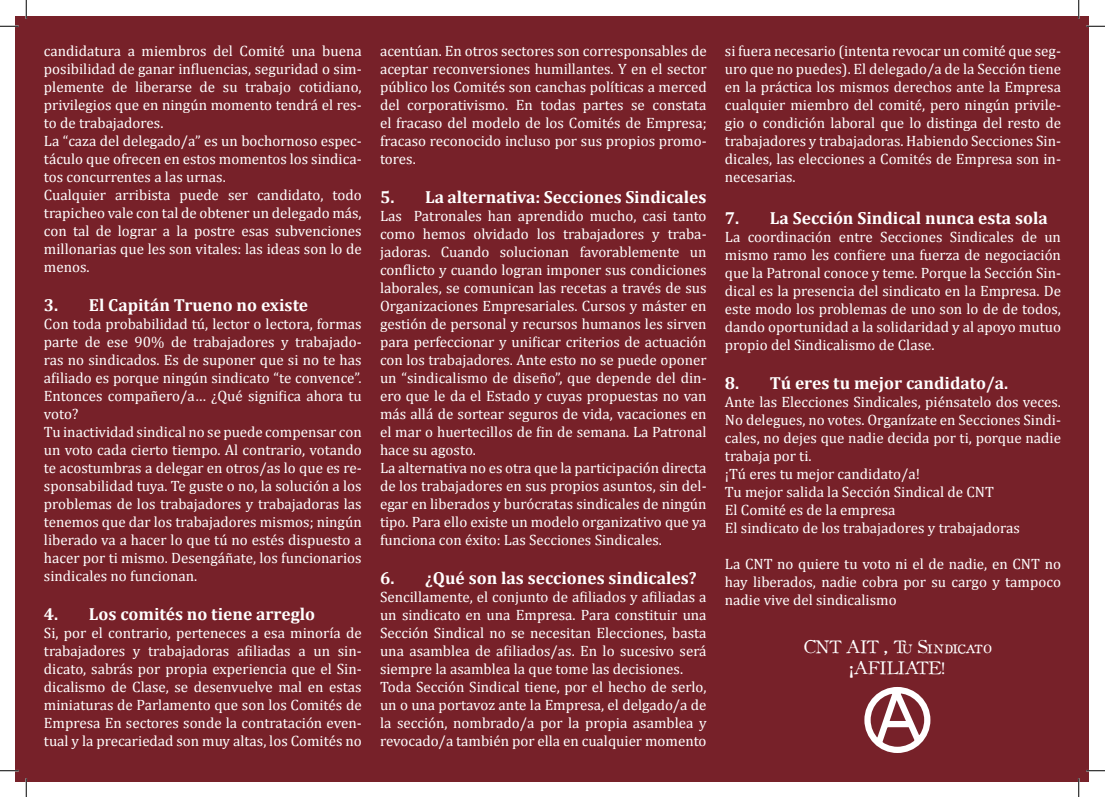
<style>
.page{position:relative;width:1105px;height:797px;background:#fff}
.page>*{position:absolute;margin:0;border:0;box-sizing:border-box;transform-origin:0 0}
.t1{font:700 17.5px "Cambria";color:#fff}
.t2{font:17.5px "Oldstyle Small Caps HPLHS";color:#fff}
.t3{font:17.5px "Oldstyle Small Caps HPLHS";letter-spacing:.02em;color:#fff}
.t4{font:15px/18px "Cambria";color:#fff;text-align:justify}
.s1{font-family:"Minion Pro";font-weight:700;font-stretch:condensed}
.s2{font-family:"Minion Pro"}
</style>
<div class="page">
<div style="left:16px;top:16px;width:1073px;height:765px;background:#772129"></div>
<svg style="left:864px;top:687px;width:67px;height:66px"></svg>
<svg style="left:0;top:25px;width:19px;height:2px"></svg>
<svg style="left:1086px;top:25px;width:19px;height:2px"></svg>
<svg style="left:0;top:770px;width:19px;height:1px"></svg>
<svg style="left:1086px;top:770px;width:19px;height:1px"></svg>
<svg style="left:25px;top:0;width:2px;height:19px"></svg>
<svg style="left:25px;top:778px;width:2px;height:19px"></svg>
<svg style="left:1078px;top:0;width:1px;height:19px"></svg>
<svg style="left:1078px;top:778px;width:1px;height:19px"></svg>
<p class="t4" style="left:44px;top:41px;width:319px">candidatura a miembros del Comité una buena posibilidad de ganar influencias, seguridad o sim&shy;plemente de liberarse de su trabajo cotidiano, privilegios que en ningún momento tendrá el res&shy;to de trabajadores.</p>
<p class="t4" style="left:44px;top:131px;width:319px">La “caza del delegado/a” es un bochornoso espec&shy;táculo que ofrecen en estos momentos los sindica&shy;tos concurrentes a las urnas.</p>
<p class="t4" style="left:44px;top:185px;width:319px">Cualquier arribista puede ser candidato, todo trapicheo vale con tal de obtener un delegado más, con tal de lograr a la postre esas subvenciones millonarias que les son vitales: las ideas son lo de menos.</p>
<p class="t1" style="left:44px;top:292px;width:266px">3. El Capitán Trueno no existe</p>
<p class="t4" style="left:44px;top:314px;width:319px">Con toda probabilidad tú, lector o lectora, formas parte de ese 90% de trabajadores y trabajado&shy;ras no sindicados. Es de suponer que si no te has afiliado es porque ningún sindicato “te convence”.<br>Entonces compañero/a… ¿Qué significa ahora tu voto?</p>
<p class="t4" style="left:44px;top:422px;width:319px">Tu inactividad sindical no se puede compensar con un voto cada cierto tiempo. Al contrario, votando te acostumbras a delegar en otros/as lo que es re&shy;sponsabilidad tuya. Te guste o no, la solución a los problemas de los trabajadores y trabajadoras las tenemos que dar los trabajadores mismos; ningún liberado va a hacer lo que tú no estés dispuesto a hacer por ti mismo. Desengáñate, los funcionarios sindicales no funcionan.</p>
<p class="t1" style="left:44px;top:601px;width:273px">4. Los comités no tiene arreglo</p>
<p class="t4" style="left:44px;top:623px;width:319px">Si, por el contrario, perteneces a esa minoría de trabajadores y trabajadoras afiliadas a un sin&shy;dicato, sabrás por propia experiencia que el Sin&shy;dicalismo de Clase, se desenvuelve mal en estas miniaturas de Parlamento que son los Comités de Empresa En sectores sonde la contratación even&shy;tual y la precariedad son muy altas, los Comités no</p>
<p class="t4" style="left:380px;top:41px;width:328px">acentúan. En otros sectores son corresponsables de aceptar reconversiones humillantes. Y en el sector público los Comités son canchas políticas a merced del corporativismo. En todas partes se constata el fracaso del modelo de los Comités de Empresa; fracaso reconocido incluso por sus propios promo&shy;tores.</p>
<p class="t1" style="left:380px;top:184px;width:328px">5. La alternativa: Secciones Sindicales</p>
<p class="t4" style="left:380px;top:206px;width:328px">Las Patronales han aprendido mucho, casi tanto como hemos olvidado los trabajadores y traba&shy;jadoras. Cuando solucionan favorablemente un conflicto y cuando logran imponer sus condiciones laborales, se comunican las recetas a través de sus Organizaciones Empresariales. Cursos y máster en gestión de personal y recursos humanos les sirven para perfeccionar y unificar criterios de actuación con los trabajadores. Ante esto no se puede oponer un “sindicalismo de diseño”, que depende del din&shy;ero que le da el Estado y cuyas propuestas no van más allá de sortear seguros de vida, vacaciones en el mar o huertecillos de fin de semana. La Patronal hace su agosto.</p>
<p class="t4" style="left:380px;top:458px;width:328px">La alternativa no es otra que la participación directa de los trabajadores en sus propios asuntos, sin del&shy;egar en liberados y burócratas sindicales de ningún tipo. Para ello existe un modelo organizativo que ya funciona con éxito: Las Secciones Sindicales.</p>
<p class="t1" style="left:380px;top:565px;width:318px">6. ¿Qué son las secciones sindicales?</p>
<p class="t4" style="left:380px;top:587px;width:328px">Sencillamente, el conjunto de afiliados y afiliadas a un sindicato en una Empresa. Para constituir una Sección Sindical no se necesitan Elecciones, basta una asamblea de afiliados/as. En lo sucesivo será siempre la asamblea la que tome las decisiones.</p>
<p class="t4" style="left:380px;top:677px;width:328px">Toda Sección Sindical tiene, por el hecho de serlo, un o una portavoz ante la Empresa, el delgado/a de la sección, nombrado/a por la propia asamblea y revocado/a también por ella en cualquier momento</p>
<p class="t4" style="left:725px;top:42px;width:338px">si fuera necesario (intenta revocar un comité que seg&shy;uro que no puedes). El delegado/a de la Sección tiene en la práctica los mismos derechos ante la Empresa cualquier miembro del comité, pero ningún privile&shy;gio o condición laboral que lo distinga del resto de trabajadores y trabajadoras. Habiendo Secciones Sin&shy;dicales, las elecciones a Comités de Empresa son in&shy;necesarias.</p>
<p class="t1" style="left:725px;top:205px;width:324px">7. La Sección Sindical nunca esta sola</p>
<p class="t4" style="left:725px;top:228px;width:338px">La coordinación entre Secciones Sindicales de un mismo ramo les confiere una fuerza de negociación que la Patronal conoce y teme. Porque la Sección Sin&shy;dical es la presencia del sindicato en la Empresa. De este modo los problemas de uno son lo de de todos, dando oportunidad a la solidaridad y al apoyo mutuo propio del Sindicalismo de Clase.</p>
<p class="t1" style="left:725px;top:370px;width:285px">8. Tú eres tu mejor candidato/a.</p>
<p class="t4" style="left:725px;top:393px;width:338px">Ante las Elecciones Sindicales, piénsatelo dos veces.<br>No delegues, no votes. Organízate en Secciones Sindi&shy;cales, no dejes que nadie decida por ti, porque nadie trabaja por ti.</p>
<p class="t4" style="left:725px;top:465px;width:196px">¡Tú eres tu mejor candidato/a!</p>
<p class="t4" style="left:725px;top:483px;width:271px">Tu mejor salida la Sección Sindical de CNT</p>
<p class="t4" style="left:725px;top:501px;width:172px">El Comité es de la empresa</p>
<p class="t4" style="left:725px;top:519px;width:296px">El sindicato de los trabajadores y trabajadoras</p>
<p class="t4" style="left:725px;top:555px;width:338px">La CNT no quiere tu voto ni el de nadie, en CNT no hay liberados, nadie cobra por su cargo y tampoco nadie vive del sindicalismo</p>
<p class="t2" style="left:804px;top:633px;width:189px">CNT AIT , Tu Sindicato</p>
<p class="t3" style="left:849px;top:654px;width:98px"><span class="s1">¡</span>AFILIATE<span class="s2">!</span></p>
</div>
